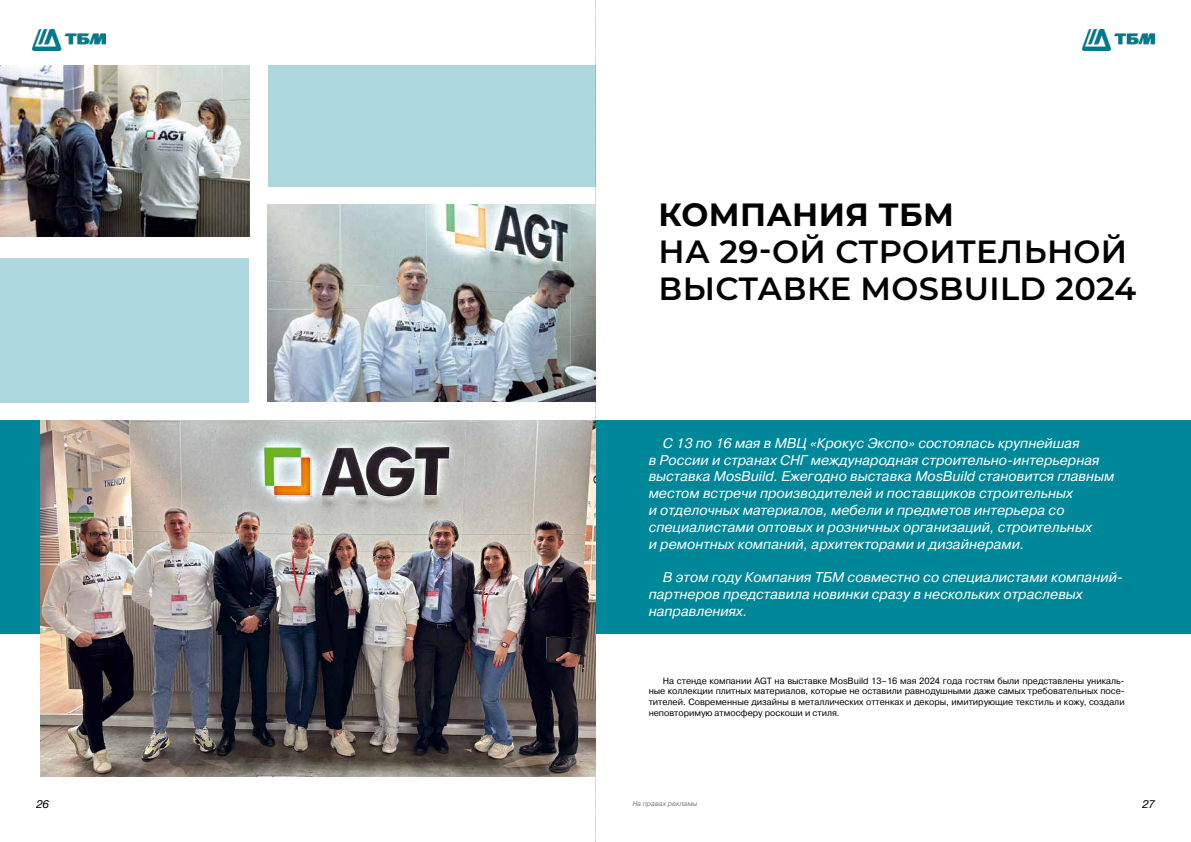
<style>
.page{position:relative;width:1191px;height:842px;background:#fff}
.page>*{position:absolute;margin:0;border:0;box-sizing:border-box;transform-origin:0 0}
.t1{font:600 32px/37px "Montserrat";letter-spacing:.01em;color:#000}
.t2{font:700 32px "Montserrat";letter-spacing:.01em;color:#000}
.t3{font:italic 14px/16.8px "Pragmatica C";color:#fff}
.t4{font:italic 11px "Pragmatica C";color:#000}
.t5{font:9px/10.8px "Pragmatica C";color:#000;text-align:justify}
.t6{font:italic 7px "Pragmatica C";color:#7e7d82}
</style>
<div class="page">
<svg style="left:595px;top:0;width:1px;height:842px"></svg>
<img style="left:1082px;top:29px;width:73px;height:22px">
<img style="left:32px;top:29px;width:73px;height:22px">
<div style="left:0;top:420px;width:1191px;height:214px;background:#00879a"></div>
<img style="left:268px;top:205px;width:327px;height:197px">
<img style="left:41px;top:420px;width:554px;height:357px">
<img style="left:0;top:65px;width:249px;height:171px">
<div style="left:268px;top:65px;width:327px;height:122px;background:#abd7dd"></div>
<div style="left:0;top:258px;width:248px;height:145px;background:#abd7dd"></div>
<h1 class="t2" style="left:658px;top:191px;width:297px">КОМПАНИЯ ТБМ</h1>
<h1 class="t1" style="left:658px;top:232px;width:479px">НА 29-ОЙ СТРОИТЕЛЬНОЙ<br>ВЫСТАВКЕ MOSBUILD 2024</h1>
<p class="t3" style="left:648px;top:435px;width:467px;text-indent:14px">С 13 по 16 мая в МВЦ «Крокус Экспо» состоялась крупнейшая<br>в России и странах СНГ международная строительно-интерьерная выставка MosBuild. Ежегодно выставка MosBuild становится главным местом встречи производителей и поставщиков строительных<br>и отделочных материалов, мебели и предметов интерьера со специалистами оптовых и розничных организаций, строительных<br>и ремонтных компаний, архитекторами и дизайнерами.</p>
<p class="t3" style="left:648px;top:569px;width:476px;text-indent:14px">В этом году Компания ТБМ совместно со специалистами компаний&shy;партнеров представила новинки сразу в нескольких отраслевых направлениях.</p>
<p class="t5" style="left:648px;top:675px;width:477px;text-indent:14px">На стенде компании AGT на выставке MosBuild 13–16 мая 2024 года гостям были представлены уникаль&shy;ные коллекции плитных материалов, которые не оставили равнодушными даже самых требовательных посе&shy;тителей. Современные дизайны в металлических оттенках и декоры, имитирующие текстиль и кожу, создали неповторимую атмосферу роскоши и стиля.</p>
<p class="t4" style="left:36px;top:798px;width:14px">26</p>
<p class="t6" style="left:632px;top:800px;width:67px">На правах рекламы</p>
<p class="t4" style="left:1142px;top:798px;width:14px">27</p>
</div>
